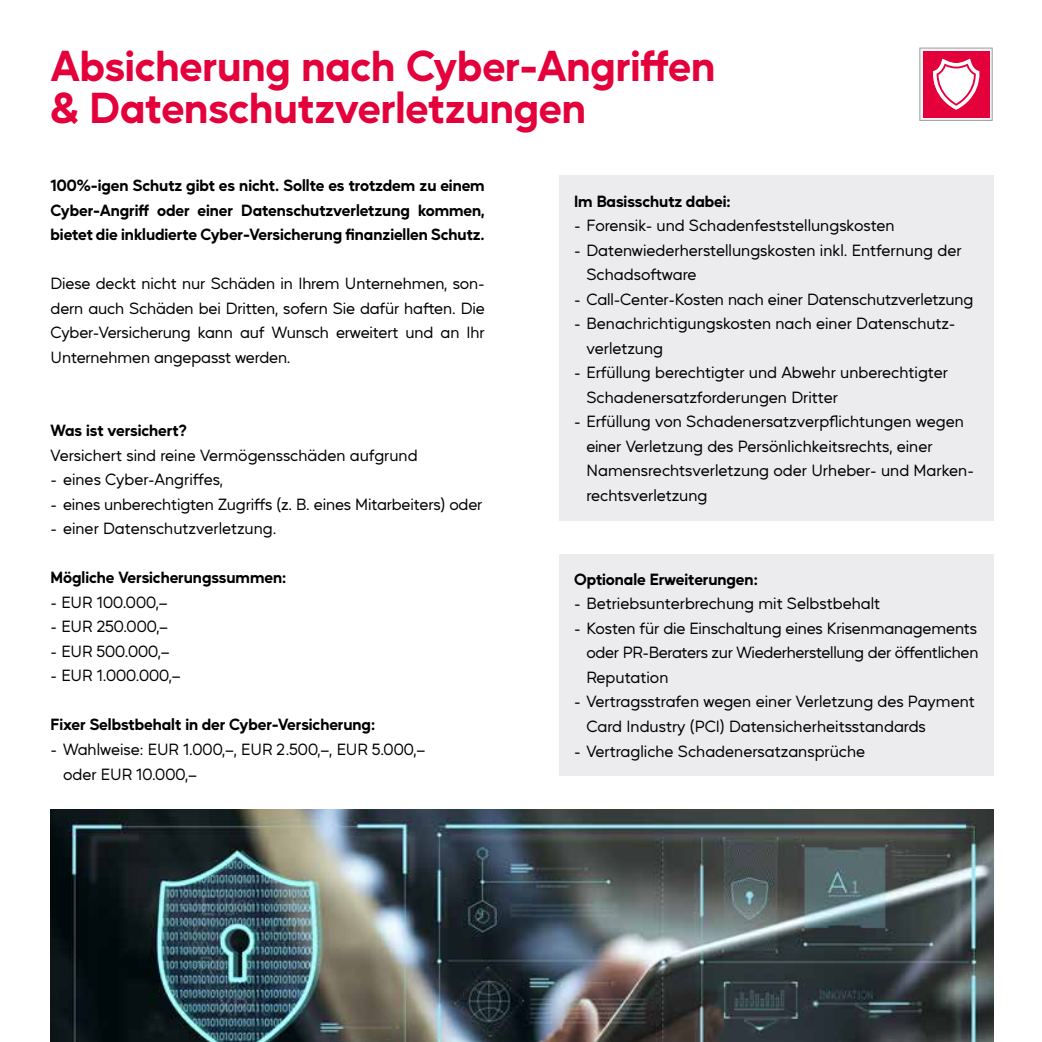
<style>
.page{position:relative;width:1042px;height:1042px;background:#fff}
.page>*{position:absolute;margin:0;border:0;box-sizing:border-box;transform-origin:0 0}
.t1{font:700 42px/42px "Mustica Pro";letter-spacing:-.005em;color:#e4003a}
.t2{font:15.75px/24.5px "Mustica Pro";color:#000}
.t3{font:700 15.75px/24.5px "Mustica Pro";letter-spacing:-.005em;color:#000;text-align:justify}
</style>
<div class="page">
<div style="left:559px;top:175px;width:434px;height:346px;background:#ecebed"></div>
<div style="left:559px;top:553px;width:434px;height:222px;background:#ecebed"></div>
<img style="left:51px;top:809px;width:942px;height:233px">
<svg style="left:919px;top:48px;width:73px;height:73px"></svg>
<div style="left:923px;top:51px;width:66px;height:66px;background:#e4003a"></div>
<svg style="left:933px;top:59px;width:46px;height:51px"></svg>
<h1 class="t1" style="left:51px;top:40px;width:666px">Absicherung nach Cyber-Angriffen &amp; Datenschutzverletzungen</h1>
<p class="t3" style="left:51px;top:172px;width:436px">100%-igen Schutz gibt es nicht. Sollte es trotzdem zu einem Cyber-Angriff oder einer Datenschutzverletzung kommen, bietet die inkludierte Cyber-Versicherung finanziellen Schutz.</p>
<p class="t2" style="left:51px;top:270px;width:436px;text-align:justify">Diese deckt nicht nur Schäden in Ihrem Unternehmen, son&shy;dern auch Schäden bei Dritten, sofern Sie dafür haften. Die Cyber-Versicherung kann auf Wunsch erweitert und an Ihr Unternehmen angepasst werden.</p>
<p class="t3" style="left:51px;top:417px;width:138px">Was ist versichert?</p>
<p class="t2" style="left:51px;top:441px;width:368px">Versichert sind reine Vermögensschäden aufgrund</p>
<p class="t2" style="left:51px;top:466px;width:174px">- eines Cyber-Angriffes,</p>
<p class="t2" style="left:51px;top:490px;width:433px">- eines unberechtigten Zugriffs (z. B. eines Mitarbeiters) oder</p>
<p class="t2" style="left:51px;top:515px;width:227px">- einer Datenschutzverletzung.</p>
<p class="t3" style="left:51px;top:564px;width:237px">Mögliche Versicherungssummen:</p>
<p class="t2" style="left:51px;top:588px;width:118px">- EUR 100.000,–</p>
<p class="t2" style="left:51px;top:613px;width:118px">- EUR 250.000,–</p>
<p class="t2" style="left:51px;top:637px;width:120px">- EUR 500.000,–</p>
<p class="t2" style="left:51px;top:662px;width:131px">- EUR 1.000.000,–</p>
<p class="t3" style="left:51px;top:711px;width:326px">Fixer Selbstbehalt in der Cyber-Versicherung:</p>
<p class="t2" style="left:63px;top:735px;width:363px;text-indent:-12px">- Wahlweise: EUR 1.000,–, EUR 2.500,–, EUR 5.000,– oder EUR 10.000,–</p>
<p class="t3" style="left:574px;top:187px;width:158px">Im Basisschutz dabei:</p>
<p class="t2" style="left:574px;top:212px;width:322px">- Forensik- und Schadenfeststellungskosten</p>
<p class="t2" style="left:586px;top:236px;width:377px;text-indent:-12px">- Datenwiederherstellungskosten inkl. Entfernung der<br>Schadsoftware</p>
<p class="t2" style="left:574px;top:285px;width:401px">- Call-Center-Kosten nach einer Datenschutzverletzung</p>
<p class="t2" style="left:586px;top:310px;width:370px;text-indent:-12px">- Benachrichtigungskosten nach einer Datenschutz&shy;verletzung</p>
<p class="t2" style="left:586px;top:359px;width:363px;text-indent:-12px">- Erfüllung berechtigter und Abwehr unberechtigter<br>Schadenersatzforderungen Dritter</p>
<p class="t2" style="left:586px;top:408px;width:389px;text-indent:-12px">- Erfüllung von Schadenersatzverpflichtungen wegen einer Verletzung des Persönlichkeitsrechts, einer Namensrechtsverletzung oder Urheber- und Marken&shy;rechtsverletzung</p>
<p class="t3" style="left:574px;top:565px;width:185px">Optionale Erweiterungen:</p>
<p class="t2" style="left:574px;top:590px;width:308px">- Betriebsunterbrechung mit Selbstbehalt</p>
<p class="t2" style="left:586px;top:614px;width:393px;text-align:justify;text-indent:-12px">- Kosten für die Einschaltung eines Krisenmanagements oder PR-Beraters zur Wiederherstellung der öffentlichen Reputation</p>
<p class="t2" style="left:586px;top:688px;width:390px;text-indent:-12px">- Vertragsstrafen wegen einer Verletzung des Payment<br>Card Industry (PCI) Datensicherheitsstandards</p>
<p class="t2" style="left:574px;top:737px;width:293px">- Vertragliche Schadenersatzansprüche</p>
</div>
